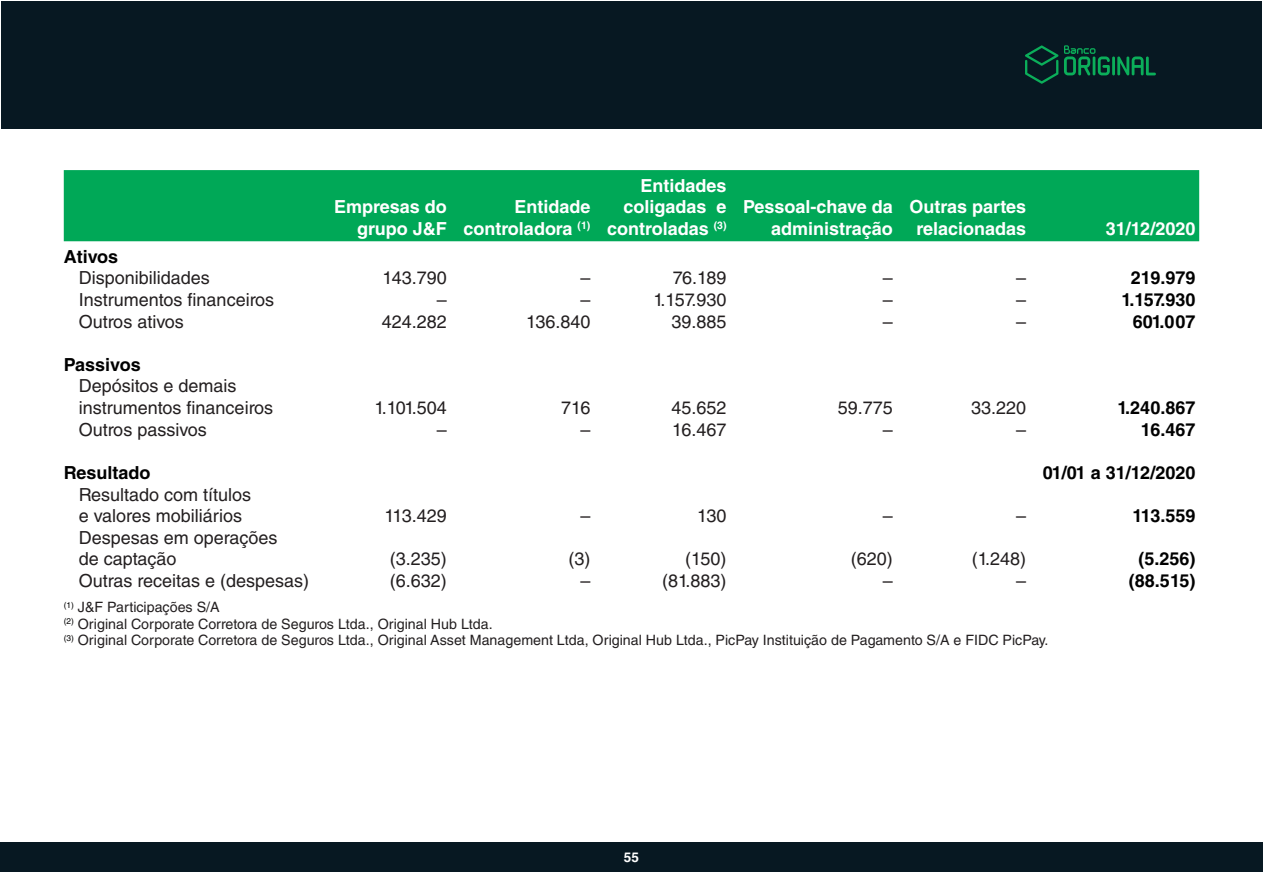
<style>
.page{position:relative;width:1263px;height:893px;background:#fff}
.page>*{position:absolute;margin:0;border:0;box-sizing:border-box;transform-origin:0 0}
.A_ESQUERDA{font:18px/21.6px "Helvetica LT Std";color:#231f20}
.FIO_SIMPLES{font:18px "Helvetica LT Std";color:#231f20}
.FIO_SIMPLES-2{font:700 18px/21.6px "Helvetica LT Std";color:#fff;text-align:right}
.FIO_SIMPLES-3{font:700 18px "Helvetica LT Std";color:#000}
.A_ESQUERDA-2{font:700 18px "Helvetica LT Std";color:#000}
.t1{font:14.25px "Helvetica LT Std";color:#231f20}
.t2{font:700 13.5px "Helvetica LT Std";color:#fff}
</style>
<div class="page">
<div style="left:0;top:842px;width:1263px;height:30px;background:#071822"></div>
<div style="left:2px;top:1px;width:1260px;height:127px;background:#071822"></div>
<svg style="left:1025px;top:45px;width:33px;height:39px"></svg>
<hr style="left:1112px;top:56px;width:3px;height:19px;background:#0bae5a">
<svg style="left:1117px;top:56px;width:39px;height:20px"></svg>
<svg style="left:1064px;top:45px;width:46px;height:31px"></svg>
<div style="left:64px;top:170px;width:1135px;height:71px;background:#00a857"></div>
<p class="FIO_SIMPLES-2" style="left:334px;top:196px;width:114px">Empresas do grupo J&amp;F</p>
<p class="FIO_SIMPLES-2" style="left:463px;top:196px;width:129px">Entidade controladora <sup>(1)</sup></p>
<p class="FIO_SIMPLES-2" style="left:607px;top:174px;width:121px">Entidades coligadas e controladas <sup>(3)</sup></p>
<p class="FIO_SIMPLES-2" style="left:743px;top:196px;width:151px">Pessoal-chave da administração</p>
<p class="FIO_SIMPLES-2" style="left:909px;top:196px;width:118px;text-align:center">Outras partes relacionadas</p>
<p class="FIO_SIMPLES-2" style="left:1106px;top:217px;width:91px">31/12/2020</p>
<p class="A_ESQUERDA-2" style="left:64px;top:246px;width:56px">Ativos</p>
<p class="A_ESQUERDA" style="left:79px;top:267px;width:133px">Disponibilidades</p>
<p class="FIO_SIMPLES" style="left:382px;top:268px;width:66px">143.790</p>
<p class="FIO_SIMPLES" style="left:580px;top:268px;width:12px">–</p>
<p class="FIO_SIMPLES" style="left:673px;top:268px;width:55px">76.189</p>
<p class="FIO_SIMPLES" style="left:883px;top:268px;width:12px">–</p>
<p class="FIO_SIMPLES" style="left:1016px;top:268px;width:12px">–</p>
<p class="FIO_SIMPLES-3" style="left:1131px;top:267px;width:66px">219.979</p>
<p class="A_ESQUERDA" style="left:79px;top:289px;width:197px">Instrumentos financeiros</p>
<p class="FIO_SIMPLES" style="left:437px;top:289px;width:12px">–</p>
<p class="FIO_SIMPLES" style="left:580px;top:289px;width:12px">–</p>
<p class="FIO_SIMPLES" style="left:653px;top:289px;width:75px">1.157.930</p>
<p class="FIO_SIMPLES" style="left:883px;top:289px;width:12px">–</p>
<p class="FIO_SIMPLES" style="left:1016px;top:289px;width:12px">–</p>
<p class="FIO_SIMPLES-3" style="left:1121px;top:289px;width:75px">1.157.930</p>
<p class="A_ESQUERDA" style="left:79px;top:311px;width:107px">Outros ativos</p>
<p class="FIO_SIMPLES" style="left:382px;top:311px;width:67px">424.282</p>
<p class="FIO_SIMPLES" style="left:526px;top:311px;width:66px">136.840</p>
<p class="FIO_SIMPLES" style="left:671px;top:311px;width:57px">39.885</p>
<p class="FIO_SIMPLES" style="left:883px;top:311px;width:12px">–</p>
<p class="FIO_SIMPLES" style="left:1016px;top:311px;width:12px">–</p>
<p class="FIO_SIMPLES-3" style="left:1133px;top:310px;width:64px">601.007</p>
<p class="A_ESQUERDA-2" style="left:64px;top:354px;width:78px">Passivos</p>
<p class="A_ESQUERDA" style="left:79px;top:375px;width:196px">Depósitos e demais instrumentos financeiros</p>
<p class="FIO_SIMPLES" style="left:374px;top:397px;width:74px">1.101.504</p>
<p class="FIO_SIMPLES" style="left:561px;top:397px;width:31px">716</p>
<p class="FIO_SIMPLES" style="left:671px;top:397px;width:57px">45.652</p>
<p class="FIO_SIMPLES" style="left:838px;top:397px;width:57px">59.775</p>
<p class="FIO_SIMPLES" style="left:971px;top:397px;width:57px">33.220</p>
<p class="FIO_SIMPLES-3" style="left:1117px;top:397px;width:79px">1.240.867</p>
<p class="A_ESQUERDA" style="left:79px;top:419px;width:130px">Outros passivos</p>
<p class="FIO_SIMPLES" style="left:437px;top:419px;width:12px">–</p>
<p class="FIO_SIMPLES" style="left:580px;top:419px;width:12px">–</p>
<p class="FIO_SIMPLES" style="left:672px;top:419px;width:56px">16.467</p>
<p class="FIO_SIMPLES" style="left:883px;top:419px;width:12px">–</p>
<p class="FIO_SIMPLES" style="left:1016px;top:419px;width:12px">–</p>
<p class="FIO_SIMPLES-3" style="left:1141px;top:418px;width:56px">16.467</p>
<p class="A_ESQUERDA-2" style="left:64px;top:462px;width:88px">Resultado</p>
<p class="FIO_SIMPLES-3" style="left:1043px;top:462px;width:154px">01/01 a 31/12/2020</p>
<p class="A_ESQUERDA" style="left:79px;top:483px;width:174px">Resultado com títulos e valores mobiliários</p>
<p class="FIO_SIMPLES" style="left:384px;top:505px;width:64px">113.429</p>
<p class="FIO_SIMPLES" style="left:580px;top:505px;width:12px">–</p>
<p class="FIO_SIMPLES" style="left:697px;top:505px;width:31px">130</p>
<p class="FIO_SIMPLES" style="left:883px;top:505px;width:12px">–</p>
<p class="FIO_SIMPLES" style="left:1016px;top:505px;width:12px">–</p>
<p class="FIO_SIMPLES-3" style="left:1133px;top:505px;width:64px">113.559</p>
<p class="A_ESQUERDA" style="left:79px;top:527px;width:200px">Despesas em operações de captação</p>
<p class="FIO_SIMPLES" style="left:390px;top:548px;width:59px">(3.235)</p>
<p class="FIO_SIMPLES" style="left:568px;top:548px;width:23px">(3)</p>
<p class="FIO_SIMPLES" style="left:685px;top:548px;width:43px">(150)</p>
<p class="FIO_SIMPLES" style="left:851px;top:548px;width:44px">(620)</p>
<p class="FIO_SIMPLES" style="left:972px;top:548px;width:56px">(1.248)</p>
<p class="FIO_SIMPLES-3" style="left:1138px;top:548px;width:59px">(5.256)</p>
<p class="A_ESQUERDA" style="left:79px;top:570px;width:232px">Outras receitas e (despesas)</p>
<p class="FIO_SIMPLES" style="left:390px;top:570px;width:59px">(6.632)</p>
<p class="FIO_SIMPLES" style="left:580px;top:570px;width:12px">–</p>
<p class="FIO_SIMPLES" style="left:662px;top:570px;width:66px">(81.883)</p>
<p class="FIO_SIMPLES" style="left:883px;top:570px;width:12px">–</p>
<p class="FIO_SIMPLES" style="left:1016px;top:570px;width:12px">–</p>
<p class="FIO_SIMPLES-3" style="left:1129px;top:570px;width:68px">(88.515)</p>
<p class="t1" style="left:64px;top:599px;width:157px"><sup>(1)</sup> J&amp;F Participações S/A</p>
<p class="t1" style="left:64px;top:616px;width:430px"><sup>(2)</sup> Original Corporate Corretora de Seguros Ltda., Original Hub Ltda.</p>
<p class="t1" style="left:64px;top:632px;width:986px"><sup>(3)</sup> Original Corporate Corretora de Seguros Ltda., Original Asset Management Ltda, Original Hub Ltda., PicPay Instituição de Pagamento S/A e FIDC PicPay.</p>
<p class="t2" style="left:624px;top:848px;width:17px">55</p>
</div>
